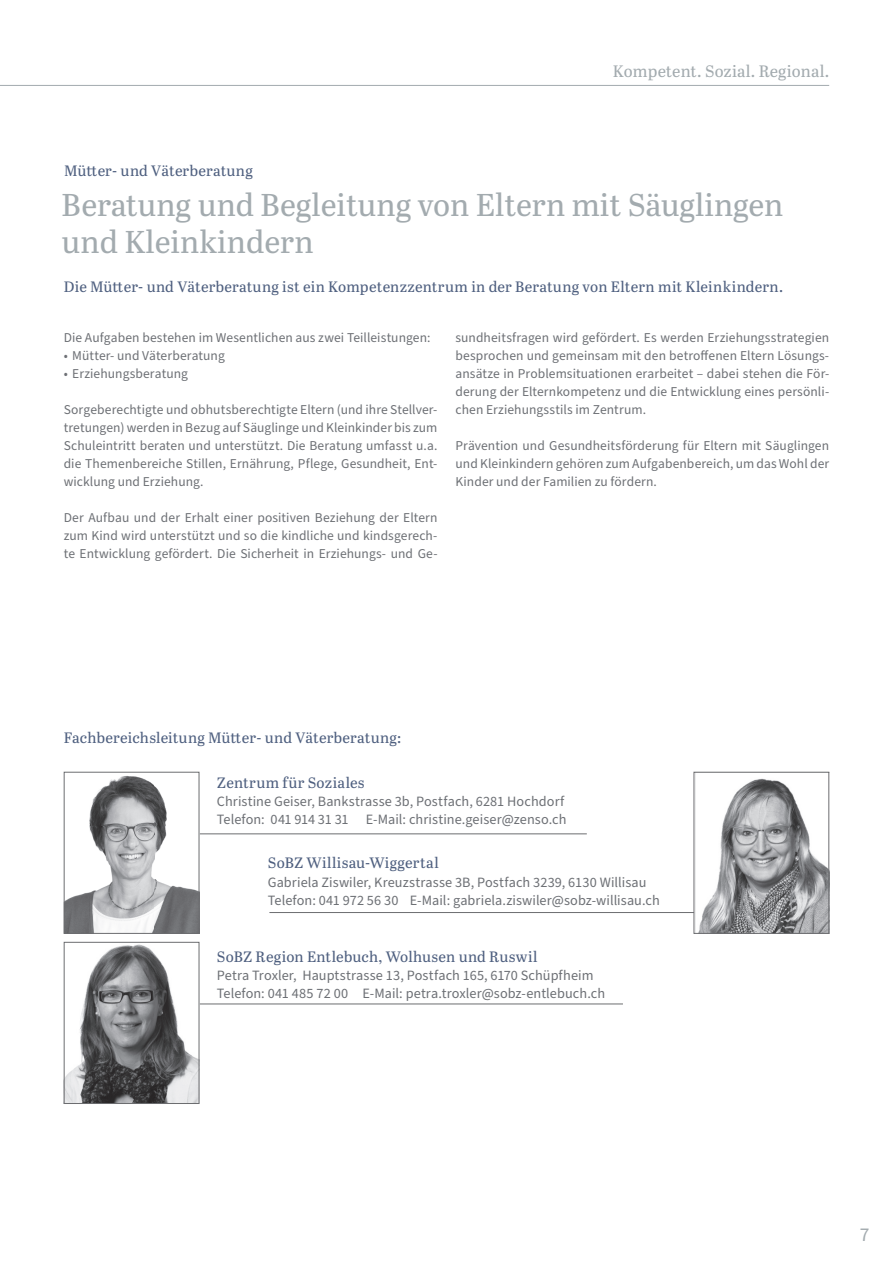
<style>
.page{position:relative;width:893px;height:1263px;background:#fff}
.page>*{position:absolute;margin:0;border:0;box-sizing:border-box;transform-origin:0 0}
.t1{font:31.5px/37.5px "Abril Text";color:#a3abaf}
.t2{font:19.5px "Source Sans Pro";color:#a3abaf}
.t3{font:16.5px "Abril Text";letter-spacing:.01em;color:#a3abaf}
.t4{font:15px "Abril Text";letter-spacing:.01em;color:#4e5f7f}
.t5{font:14.25px/18px "Source Sans Pro";letter-spacing:.005em;color:#6d7075}
.t6{font:13.5px/18px "Source Sans Pro";letter-spacing:.005em;color:#6d7075;text-align:justify}
</style>
<div class="page">
<hr style="left:0;top:85px;width:829px;height:1px;background:#a3abaf">
<img style="left:89px;top:773px;width:111px;height:160px">
<img style="left:66px;top:880px;width:131px;height:52px">
<div style="left:64px;top:772px;width:135px;height:162px;border:1px solid #6c6d70"></div>
<img style="left:698px;top:778px;width:129px;height:154px">
<div style="left:694px;top:772px;width:135px;height:162px;border:1px solid #6c6d70"></div>
<img style="left:66px;top:944px;width:131px;height:158px">
<div style="left:64px;top:942px;width:135px;height:162px;border:1px solid #6c6d70"></div>
<hr style="left:200px;top:833px;width:387px;height:1px;background:#6c6d70">
<hr style="left:200px;top:1003px;width:423px;height:1px;background:#6c6d70">
<hr style="left:269px;top:912px;width:425px;height:1px;background:#6c6d70">
<p class="t4" style="left:64px;top:160px;width:190px">Mütter- und Väterberatung</p>
<p class="t3" style="left:613px;top:59px;width:218px">Kompetent. Sozial. Regional.</p>
<h1 class="t1" style="left:62px;top:185px;width:723px">Beratung und Begleitung von Eltern mit Säuglingen und Kleinkindern</h1>
<p class="t4" style="left:64px;top:276px;width:721px">Die Mütter- und Väterberatung ist ein Kompetenzzentrum in der Beratung von Eltern mit Kleinkindern.</p>
<p class="t6" style="left:64px;top:329px;width:368px">Die Aufgaben bestehen im Wesentlichen aus zwei Teilleistungen:</p>
<p class="t6" style="left:64px;top:347px;width:163px">• Mütter- und Väterberatung</p>
<p class="t6" style="left:64px;top:365px;width:126px">• Erziehungsberatung</p>
<p class="t6" style="left:64px;top:401px;width:375px">Sorgeberechtigte und obhutsberechtigte Eltern (und ihre Stellver&shy;tretungen) werden in Bezug auf Säuglinge und Kleinkinder bis zum Schuleintritt beraten und unterstützt. Die Beratung umfasst u.a. die Themenbereiche Stillen, Ernährung, Pflege, Gesundheit, Ent&shy;wicklung und Erziehung.</p>
<p class="t6" style="left:64px;top:509px;width:375px">Der Aufbau und der Erhalt einer positiven Beziehung der Eltern zum Kind wird unterstützt und so die kindliche und kindsgerech&shy;te Entwicklung gefördert. Die Sicherheit in Erziehungs- und Ge-</p>
<p class="t6" style="left:455px;top:329px;width:375px">sundheitsfragen wird gefördert. Es werden Erziehungsstrategien besprochen und gemeinsam mit den betroffenen Eltern Lösungs&shy;ansätze in Problemsituationen erarbeitet – dabei stehen die För&shy;derung der Elternkompetenz und die Entwicklung eines persönli&shy;chen Erziehungsstils im Zentrum.</p>
<p class="t6" style="left:455px;top:437px;width:375px">Prävention und Gesundheitsförderung für Eltern mit Säuglingen und Kleinkindern gehören zum Aufgabenbereich, um das Wohl der Kinder und der Familien zu fördern.</p>
<p class="t4" style="left:64px;top:727px;width:339px">Fachbereichsleitung Mütter- und Väterberatung:</p>
<p class="t4" style="left:217px;top:772px;width:149px">Zentrum für Soziales</p>
<p class="t5" style="left:217px;top:793px;width:351px">Christine Geiser, Bankstrasse 3b, Postfach, 6281 Hochdorf<br>Telefon: 041 914 31 31 E-Mail: christine.geiser@zenso.ch</p>
<p class="t4" style="left:268px;top:851px;width:172px">SoBZ Willisau-Wiggertal</p>
<p class="t5" style="left:268px;top:874px;width:393px">Gabriela Ziswiler, Kreuzstrasse 3B, Postfach 3239, 6130 Willisau<br>Telefon: 041 972 56 30 E-Mail: gabriela.ziswiler@sobz-willisau.ch</p>
<p class="t4" style="left:217px;top:946px;width:322px">SoBZ Region Entlebuch, Wolhusen und Ruswil</p>
<p class="t5" style="left:217px;top:967px;width:390px">Petra Troxler, Hauptstrasse 13, Postfach 165, 6170 Schüpfheim<br>Telefon: 041 485 72 00 E-Mail: petra.troxler@sobz-entlebuch.ch</p>
<h2 class="t2" style="left:860px;top:1222px;width:11px">7</h2>
</div>
